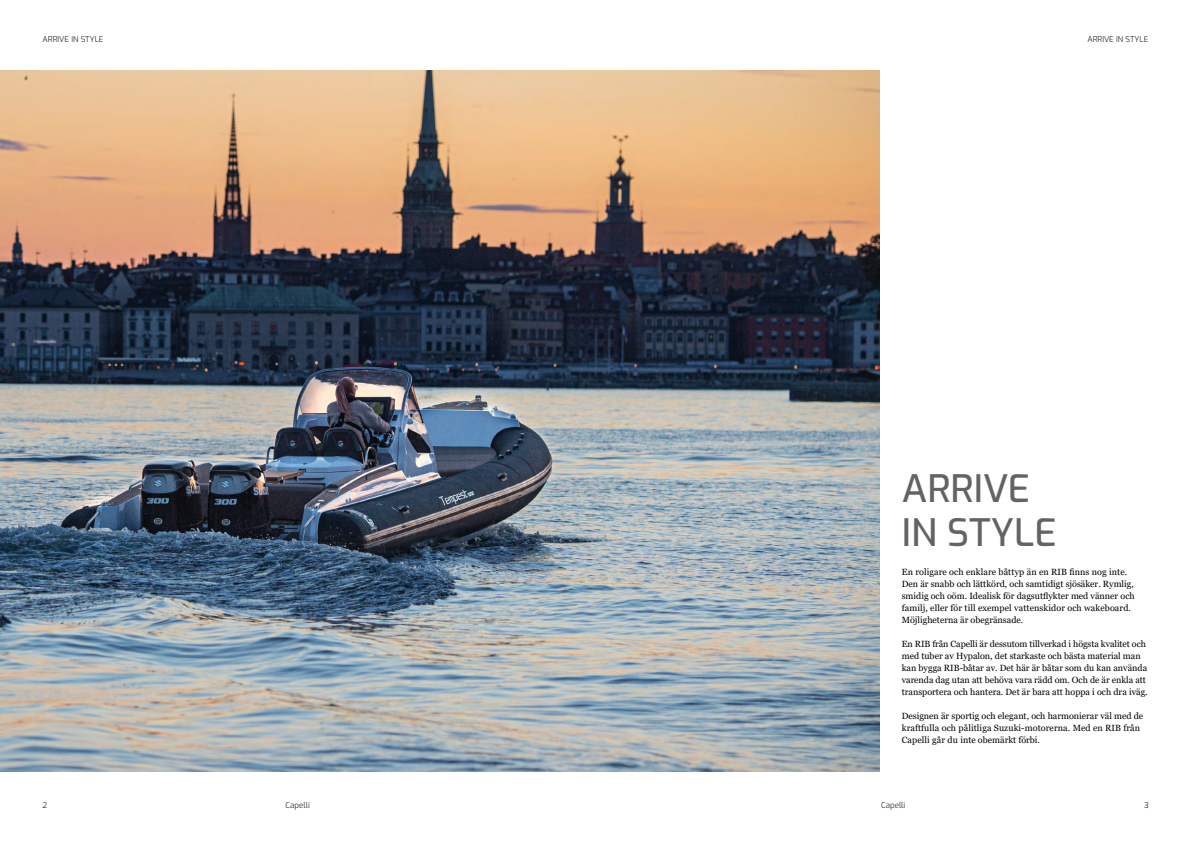
<style>
.page{position:relative;width:1191px;height:842px;background:#fff}
.page>*{position:absolute;margin:0;border:0;box-sizing:border-box;transform-origin:0 0}
.t1{font:500 37.8px/44px "Exo";color:#646363}
.t2{font:9px/12px "Georgia";color:#000}
.t3{font:300 8px "Exo";color:#000}
</style>
<div class="page">
<img style="left:0;top:71px;width:879px;height:701px">
<p class="t3" style="left:43px;top:33px;width:63px">ARRIVE IN STYLE</p>
<p class="t3" style="left:1087px;top:33px;width:63px">ARRIVE IN STYLE</p>
<h1 class="t1" style="left:901px;top:464px;width:156px">ARRIVE<br>IN STYLE</h1>
<p class="t2" style="left:901px;top:566px;width:234px">En roligare och enklare båttyp än en RIB finns nog inte.<br>Den är snabb och lättkörd, och samtidigt sjösäker. Rymlig, smidig och oöm. Idealisk för dagsutflykter med vänner och familj, eller för till exempel vattenskidor och wakeboard.<br>Möjligheterna är obegränsade.</p>
<p class="t2" style="left:901px;top:638px;width:247px">En RIB från Capelli är dessutom tillverkad i högsta kvalitet och med tuber av Hypalon, det starkaste och bästa material man kan bygga RIB-båtar av. Det här är båtar som du kan använda varenda dag utan att behöva vara rädd om. Och de är enkla att transportera och hantera. Det är bara att hoppa i och dra iväg.</p>
<p class="t2" style="left:901px;top:710px;width:243px">Designen är sportig och elegant, och harmonierar väl med de kraftfulla och pålitliga Suzuki-motorerna. Med en RIB från<br>Capelli går du inte obemärkt förbi.</p>
<p class="t3" style="left:285px;top:799px;width:26px">Capelli</p>
<p class="t3" style="left:881px;top:799px;width:26px">Capelli</p>
<p class="t3" style="left:43px;top:799px;width:6px">2</p>
<p class="t3" style="left:1144px;top:799px;width:6px">3</p>
</div>
